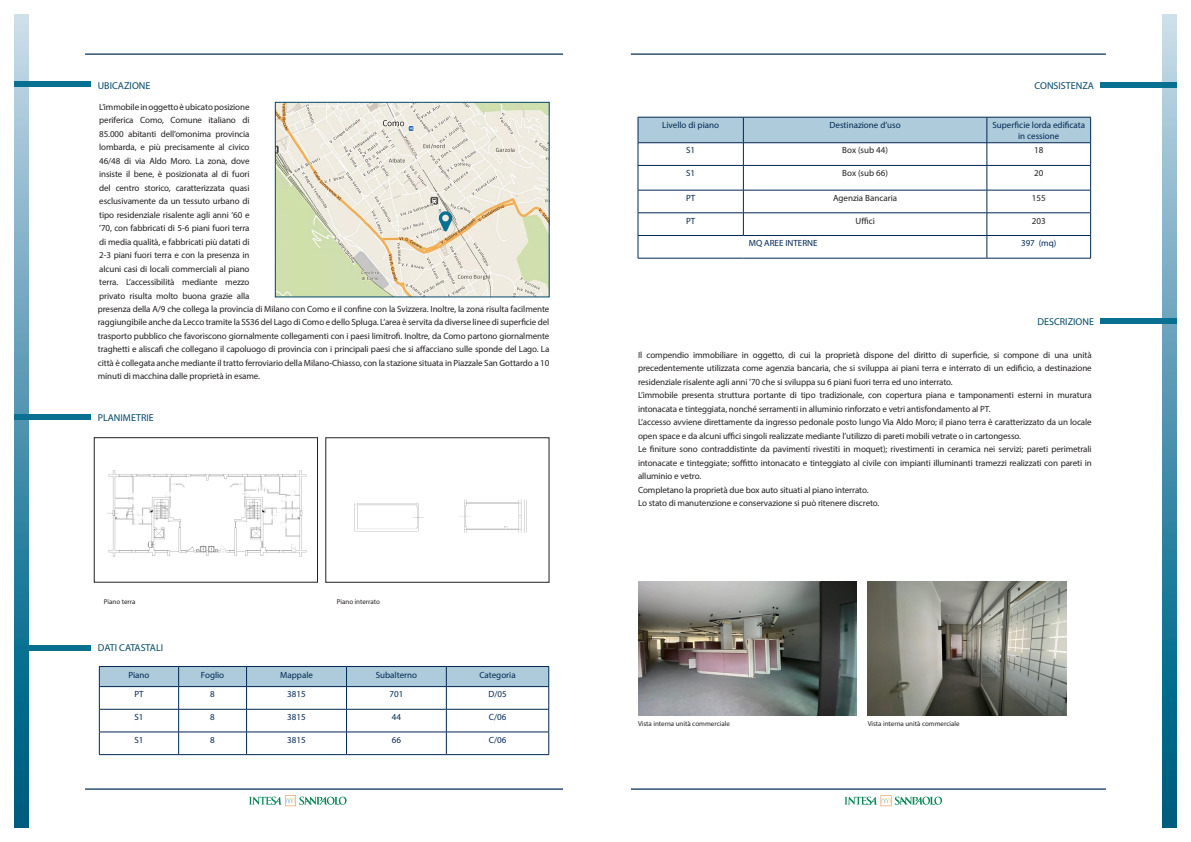
<style>
.page{position:relative;width:1191px;height:842px;background:#fff}
.page>*{position:absolute;margin:0;border:0;box-sizing:border-box;transform-origin:0 0}
.t1{font:10px "Myriad Pro";color:#004869}
.t2{font:9px/13.5px "Myriad Pro";letter-spacing:-.01em;color:#231f20;text-align:justify}
.t3{font:9px/10.8px "Myriad Pro";color:#002853;text-align:center}
.t4{font:7px "Myriad Pro";color:#231f20}
</style>
<div class="page">
<svg style="left:1162px;top:14px;width:14px;height:814px;background:#5396b0"></svg>
<svg style="left:14px;top:14px;width:14px;height:814px;background:#5496b1"></svg>
<hr style="left:85px;top:54px;width:478px;height:1px;background:#002853">
<hr style="left:631px;top:54px;width:475px;height:1px;background:#002853">
<hr style="left:85px;top:789px;width:478px;height:1px;background:#002853">
<hr style="left:631px;top:789px;width:475px;height:1px;background:#002853">
<svg style="left:249px;top:795px;width:97px;height:11px"></svg>
<svg style="left:844px;top:795px;width:98px;height:11px"></svg>
<div style="left:14px;top:81px;width:77px;height:6px;background:#087192"></div>
<div style="left:14px;top:414px;width:77px;height:6px;background:#087192"></div>
<div style="left:1100px;top:318px;width:76px;height:6px;background:#087192"></div>
<div style="left:1100px;top:82px;width:76px;height:5px;background:#087192"></div>
<div style="left:14px;top:645px;width:77px;height:6px;background:#087192"></div>
<img style="left:867px;top:581px;width:199px;height:135px">
<img style="left:638px;top:581px;width:218px;height:135px">
<svg style="left:99px;top:666px;width:450px;height:88px"></svg>
<hr style="left:99px;top:754px;width:80px;height:1px;background:#002853">
<hr style="left:179px;top:754px;width:67px;height:1px;background:#002853">
<hr style="left:246px;top:754px;width:100px;height:1px;background:#002853">
<hr style="left:346px;top:754px;width:100px;height:1px;background:#002853">
<hr style="left:446px;top:754px;width:103px;height:1px;background:#002853">
<img style="left:277px;top:104px;width:270px;height:191px">
<div style="left:275px;top:102px;width:274px;height:195px;border:1px solid #004869"></div>
<svg style="left:439px;top:211px;width:13px;height:21px"></svg>
<div style="left:94px;top:437px;width:224px;height:146px;border:1px solid #231f20"></div>
<img style="left:107px;top:470px;width:200px;height:87px">
<div style="left:325px;top:437px;width:224px;height:146px;border:1px solid #231f20"></div>
<img style="left:354px;top:499px;width:173px;height:34px">
<svg style="left:638px;top:117px;width:453px;height:141px"></svg>
<hr style="left:638px;top:258px;width:105px;height:1px;background:#002853">
<hr style="left:743px;top:258px;width:244px;height:1px;background:#002853">
<hr style="left:987px;top:258px;width:103px;height:1px;background:#002853">
<p class="t1" style="left:98px;top:79px;width:54px">UBICAZIONE</p>
<p class="t2" style="left:99px;top:100px;width:152px">L’immobile in oggetto è ubicato posizione periferica Como, Comune italiano di 85.000 abitanti dell’omonima provincia lombarda, e più precisamente al civico 46/48 di via Aldo Moro. La zona, dove insiste il bene, è posizionata al di fuori del centro storico, caratterizzata quasi esclusivamente da un tessuto urbano di tipo residenziale risalente agli anni ’60 e ’70, con fabbricati di 5-6 piani fuori terra di media qualità, e fabbricati più datati di 2-3 piani fuori terra e con la presenza in alcuni casi di locali commerciali al piano terra. L’accessibilità mediante mezzo privato risulta molto buona grazie alla</p>
<p class="t2" style="left:98px;top:302px;width:453px">presenza della A/9 che collega la provincia di Milano con Como e il confine con la Svizzera. Inoltre, la zona risulta facilmente raggiungibile anche da Lecco tramite la SS36 del Lago di Como e dello Spluga. L’area è servita da diverse linee di superficie del trasporto pubblico che favoriscono giornalmente collegamenti con i paesi limitrofi. Inoltre, da Como partono giornalmente traghetti e aliscafi che collegano il capoluogo di provincia con i principali paesi che si affacciano sulle sponde del Lago. La città è collegata anche mediante il tratto ferroviario della Milano-Chiasso, con la stazione situata in Piazzale San Gottardo a 10 minuti di macchina dalle proprietà in esame.</p>
<p class="t1" style="left:98px;top:411px;width:57px">PLANIMETRIE</p>
<p class="t4" style="left:104px;top:597px;width:33px">Piano terra</p>
<p class="t1" style="left:98px;top:641px;width:67px">DATI CATASTALI</p>
<p class="t4" style="left:337px;top:597px;width:45px">Piano interrato</p>
<p class="t3" style="left:128px;top:669px;width:23px">Piano</p>
<p class="t3" style="left:201px;top:669px;width:25px">Foglio</p>
<p class="t3" style="left:280px;top:669px;width:34px">Mappale</p>
<p class="t3" style="left:376px;top:669px;width:43px">Subalterno</p>
<p class="t3" style="left:479px;top:669px;width:38px">Categoria</p>
<p class="t3" style="left:134px;top:689px;width:11px">PT</p>
<p class="t3" style="left:210px;top:689px;width:6px">8</p>
<p class="t3" style="left:287px;top:689px;width:20px">3815</p>
<p class="t3" style="left:389px;top:689px;width:15px">701</p>
<p class="t3" style="left:488px;top:689px;width:20px">D/05</p>
<p class="t3" style="left:134px;top:711px;width:11px">S1</p>
<p class="t3" style="left:210px;top:711px;width:6px">8</p>
<p class="t3" style="left:287px;top:711px;width:20px">3815</p>
<p class="t3" style="left:392px;top:711px;width:11px">44</p>
<p class="t3" style="left:489px;top:711px;width:19px">C/06</p>
<p class="t3" style="left:134px;top:734px;width:11px">S1</p>
<p class="t3" style="left:210px;top:734px;width:6px">8</p>
<p class="t3" style="left:287px;top:734px;width:20px">3815</p>
<p class="t3" style="left:392px;top:734px;width:11px">66</p>
<p class="t3" style="left:489px;top:734px;width:19px">C/06</p>
<p class="t1" style="left:1034px;top:79px;width:61px">CONSISTENZA</p>
<p class="t3" style="left:662px;top:119px;width:58px">Livello di piano</p>
<p class="t3" style="left:829px;top:119px;width:73px">Destinazione d’uso</p>
<p class="t3" style="left:992px;top:119px;width:94px">Superficie lorda edificata in cessione</p>
<p class="t3" style="left:686px;top:145px;width:11px">S1</p>
<p class="t2" style="left:842px;top:144px;width:47px">Box (sub 44)</p>
<p class="t2" style="left:1034px;top:144px;width:11px">18</p>
<p class="t3" style="left:686px;top:168px;width:11px">S1</p>
<p class="t2" style="left:842px;top:166px;width:47px">Box (sub 66)</p>
<p class="t2" style="left:1034px;top:166px;width:11px">20</p>
<p class="t3" style="left:686px;top:192px;width:11px">PT</p>
<p class="t2" style="left:833px;top:191px;width:66px">Agenzia Bancaria</p>
<p class="t2" style="left:1031px;top:191px;width:15px">155</p>
<p class="t3" style="left:686px;top:215px;width:11px">PT</p>
<p class="t2" style="left:855px;top:214px;width:21px">Uffici</p>
<p class="t2" style="left:1031px;top:214px;width:15px">203</p>
<p class="t3" style="left:749px;top:238px;width:70px">MQ AREE INTERNE</p>
<p class="t3" style="left:1021px;top:238px;width:37px">397 (mq)</p>
<p class="t1" style="left:1037px;top:316px;width:58px">DESCRIZIONE</p>
<p class="t2" style="left:638px;top:348px;width:455px">Il compendio immobiliare in oggetto, di cui la proprietà dispone del diritto di superficie, si compone di una unità precedentemente utilizzata come agenzia bancaria, che si sviluppa ai piani terra e interrato di un edificio, a destinazione residenziale risalente agli anni ’70 che si sviluppa su 6 piani fuori terra ed uno interrato.</p>
<p class="t2" style="left:638px;top:388px;width:455px">L’immobile presenta struttura portante di tipo tradizionale, con copertura piana e tamponamenti esterni in muratura intonacata e tinteggiata, nonché serramenti in alluminio rinforzato e vetri antisfondamento al PT.</p>
<p class="t2" style="left:638px;top:415px;width:455px">L’accesso avviene direttamente da ingresso pedonale posto lungo Via Aldo Moro; il piano terra è caratterizzato da un locale open space e da alcuni uffici singoli realizzate mediante l’utilizzo di pareti mobili vetrate o in cartongesso.</p>
<p class="t2" style="left:638px;top:442px;width:455px">Le finiture sono contraddistinte da pavimenti rivestiti in moquet); rivestimenti in ceramica nei servizi; pareti perimetrali intonacate e tinteggiate; soffitto intonacato e tinteggiato al civile con impianti illuminanti tramezzi realizzati con pareti in alluminio e vetro.</p>
<p class="t2" style="left:638px;top:483px;width:232px">Completano la proprietà due box auto situati al piano interrato.</p>
<p class="t2" style="left:638px;top:496px;width:243px">Lo stato di manutenzione e conservazione si può ritenere discreto.</p>
<p class="t4" style="left:638px;top:719px;width:93px">Vista interna unità commerciale</p>
<p class="t4" style="left:867px;top:719px;width:93px">Vista interna unità commerciale</p>
</div>
